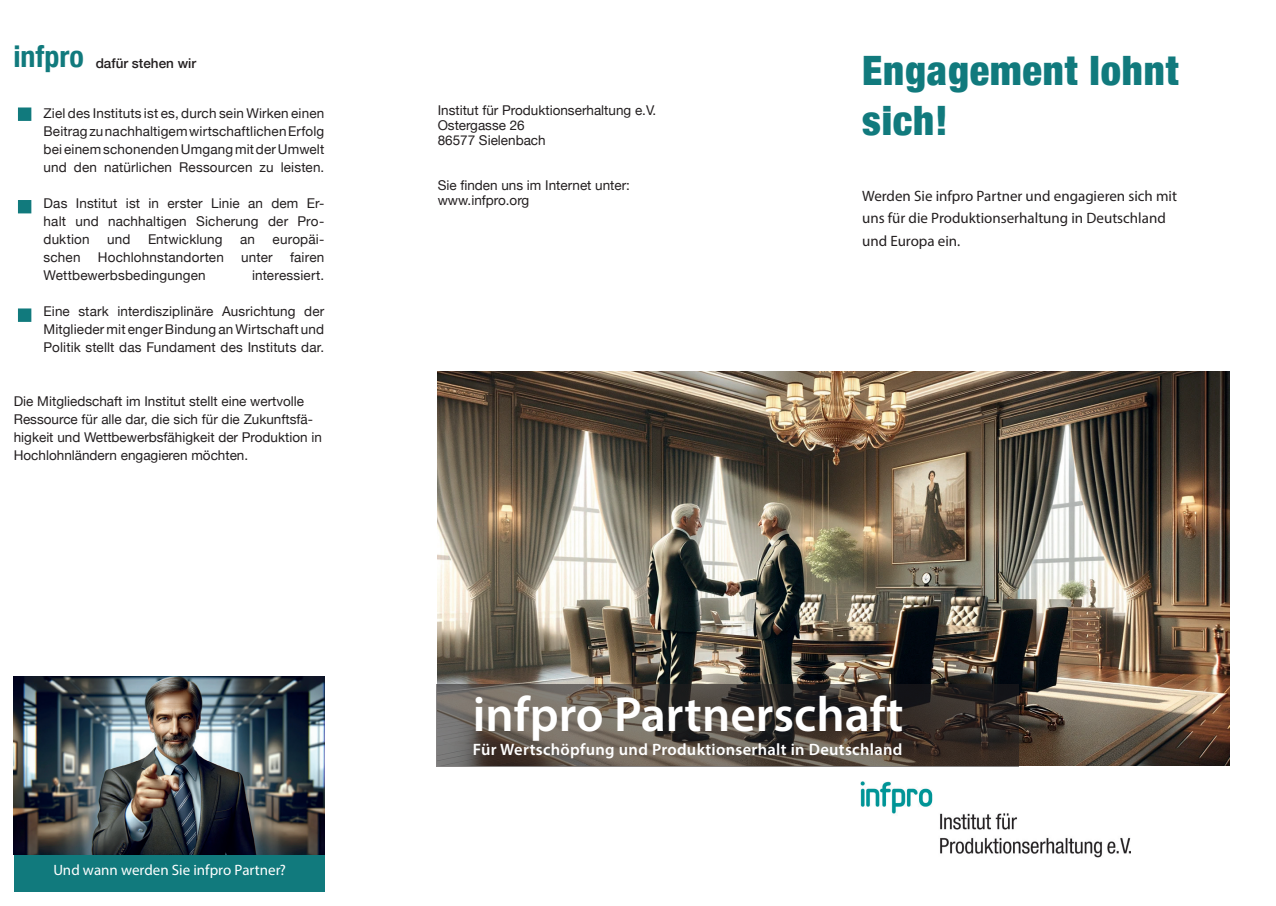
<style>
.page{position:relative;width:1276px;height:906px;background:#fff}
.page>*{position:absolute;margin:0;border:0;box-sizing:border-box;transform-origin:0 0}
.t1{font:600 49.5px "Myriad Pro";color:#fff}
.t2{font:900 condensed 40.5px/49.5px "Helvetica Neue";letter-spacing:.02em;color:#117a7d}
.t3{font:700 condensed 30px "Helvetica Neue";color:#117a7d}
.t4{font:600 16.5px "Myriad Pro";letter-spacing:.02em;color:#fff}
.t5{font:15px/22.5px "Myriad Pro";color:#231f20}
.t6{font:15px "Myriad Pro";color:#fff}
.t7{font:13.5px/18px "Helvetica Neue";color:#231f20;text-align:justify}
.t8{font:500 13.5px "Helvetica Neue";color:#231f20}
</style>
<div class="page">
<div style="left:14px;top:854px;width:310px;height:37px;background:#117a7d"></div>
<img style="left:437px;top:371px;width:792px;height:394px">
<div style="left:18px;top:107px;width:13px;height:14px;background:#117a7d;border:2px solid #117a7d"></div>
<div style="left:18px;top:200px;width:13px;height:13px;background:#117a7d"></div>
<div style="left:18px;top:308px;width:13px;height:14px;background:#117a7d;border:2px solid #117a7d"></div>
<svg style="left:437px;top:684px;width:582px;height:82px;background:#4f4840"></svg>
<img style="left:14px;top:676px;width:310px;height:178px">
<img style="left:860px;top:781px;width:270px;height:76px">
<h3 class="t3" style="left:13px;top:32px;width:72px">infpro</h3>
<p class="t8" style="left:96px;top:53px;width:102px">dafür stehen wir</p>
<p class="t7" style="left:44px;top:105px;width:282px">Ziel des Instituts ist es, durch sein Wirken einen Beitrag zu nachhaltigem wirtschaftlichen Erfolg bei einem schonenden Umgang mit der Umwelt und den natürlichen Ressourcen zu leisten.</p>
<p class="t7" style="left:44px;top:195px;width:282px">Das Institut ist in erster Linie an dem Er&shy;halt und nachhaltigen Sicherung der Pro&shy;duktion</p>
<p class="t7" style="left:107px;top:231px;width:25px">und</p>
<p class="t7" style="left:148px;top:231px;width:76px">Entwicklung</p>
<p class="t7" style="left:240px;top:231px;width:16px">an</p>
<p class="t7" style="left:273px;top:231px;width:53px">europäi-</p>
<p class="t7" style="left:44px;top:249px;width:38px">schen</p>
<p class="t7" style="left:98px;top:249px;width:127px">Hochlohnstandorten</p>
<p class="t7" style="left:241px;top:249px;width:33px">unter</p>
<p class="t7" style="left:290px;top:249px;width:36px">fairen</p>
<p class="t7" style="left:44px;top:267px;width:164px">Wettbewerbsbedingungen</p>
<p class="t7" style="left:252px;top:267px;width:74px">interessiert.</p>
<p class="t7" style="left:44px;top:303px;width:282px">Eine stark interdisziplinäre Ausrichtung der Mitglieder mit enger Bindung an Wirtschaft und Politik stellt das Fundament des Instituts dar.</p>
<p class="t7" style="left:14px;top:393px;width:310px;text-align:left">Die Mitgliedschaft im Institut stellt eine wertvolle Ressource für alle dar, die sich für die Zukunftsfä&shy;higkeit und Wettbewerbsfähigkeit der Produktion in Hochlohnländern engagieren möchten.</p>
<p class="t6" style="left:53px;top:861px;width:234px">Und wann werden Sie infpro Partner?</p>
<p class="t7" style="left:438px;top:103px;width:220px;line-height:15px;text-align:left">Institut für Produktionserhaltung e.V.<br>Ostergasse 26<br>86577 Sielenbach</p>
<p class="t7" style="left:438px;top:178px;width:194px;line-height:15px">Sie finden uns im Internet unter: www.infpro.org</p>
<h2 class="t2" style="left:862px;top:44px;width:318px">Engagement lohnt sich!</h2>
<p class="t5" style="left:862px;top:184px;width:316px">Werden Sie infpro Partner und engagieren sich mit uns für die Produktionserhaltung in Deutschland und Europa ein.</p>
<h1 class="t1" style="left:473px;top:683px;width:432px">infpro Partnerschaft</h1>
<p class="t4" style="left:473px;top:739px;width:431px">Für Wertschöpfung und Produktionserhalt in Deutschland</p>
</div>
